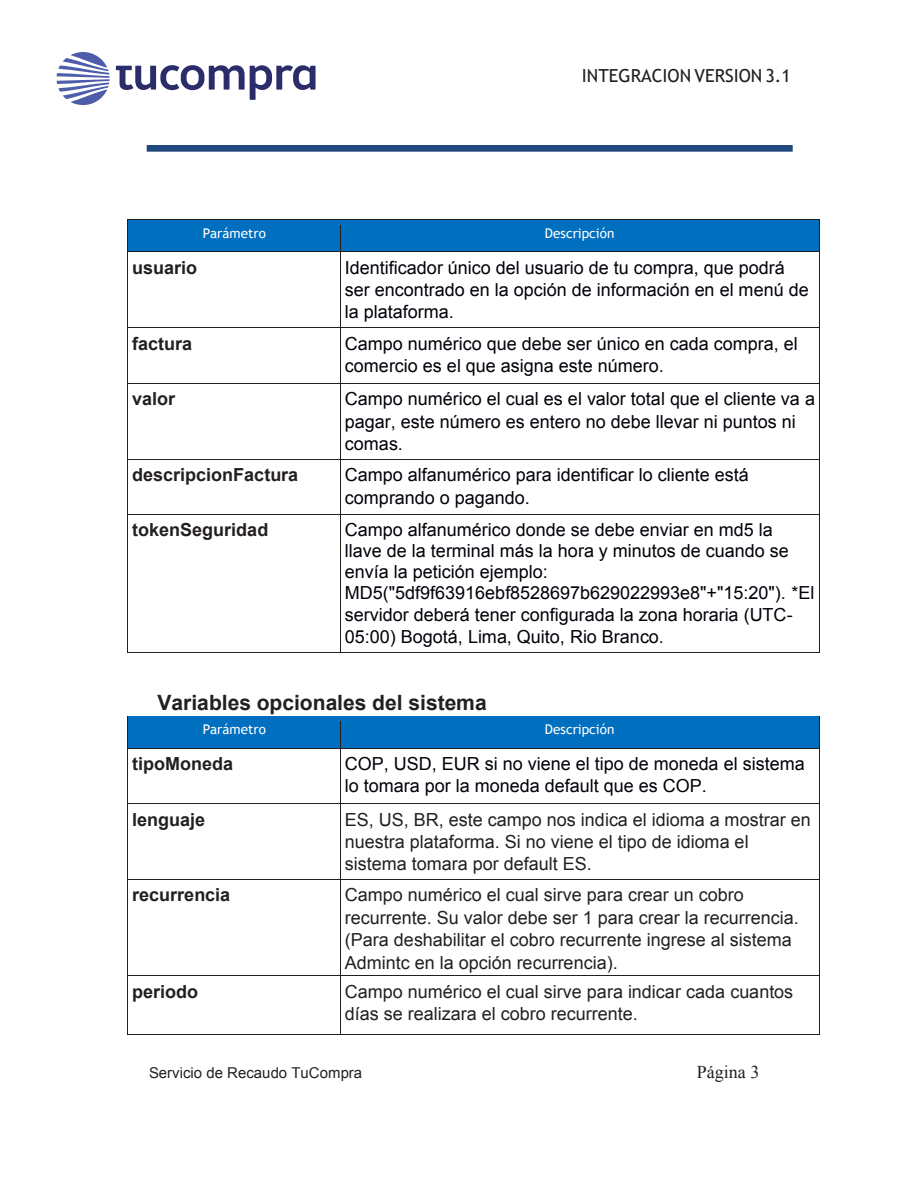
<style>
.page{position:relative;width:918px;height:1188px;background:#fff}
.page>*{position:absolute;margin:0;border:0;box-sizing:border-box;transform-origin:0 0}
.t1{font:700 21px "Arial";color:#231f20}
.t2{font:18px/22.4px "Arial";color:#000009}
.t3{font:18px/22.4px "Arial";color:#231f20}
.t4{font:700 18px "Arial";color:#231f20}
.t5{font:18px "Trebuchet MS";color:#231f20}
.t6{font:18px "Times New Roman";color:#231f20}
.t7{font:15px "Arial";color:#231f20}
.t8{font:13.5px "Trebuchet MS";color:#fff}
</style>
<div class="page">
<div style="left:147px;top:145px;width:646px;height:7px;background:#1f487c"></div>
<div style="left:128px;top:220px;width:212px;height:31px;background:#006fc0"></div>
<div style="left:341px;top:220px;width:478px;height:31px;background:#006fc0"></div>
<hr style="left:128px;top:251px;width:212px;height:1px;background:#231f20">
<svg style="left:340px;top:220px;width:1px;height:37px"></svg>
<hr style="left:341px;top:251px;width:478px;height:1px;background:#231f20">
<svg style="left:819px;top:220px;width:1px;height:37px"></svg>
<hr style="left:128px;top:257px;width:1px;height:70px;background:#231f20">
<hr style="left:340px;top:257px;width:1px;height:70px;background:#231f20">
<hr style="left:819px;top:257px;width:1px;height:70px;background:#231f20">
<hr style="left:128px;top:327px;width:212px;height:1px;background:#231f20">
<hr style="left:341px;top:327px;width:478px;height:1px;background:#231f20">
<hr style="left:128px;top:333px;width:1px;height:50px;background:#231f20">
<hr style="left:340px;top:333px;width:1px;height:50px;background:#231f20">
<hr style="left:819px;top:333px;width:1px;height:50px;background:#231f20">
<hr style="left:128px;top:383px;width:212px;height:1px;background:#231f20">
<hr style="left:341px;top:383px;width:478px;height:1px;background:#231f20">
<hr style="left:128px;top:388px;width:1px;height:71px;background:#231f20">
<hr style="left:340px;top:388px;width:1px;height:71px;background:#231f20">
<hr style="left:819px;top:388px;width:1px;height:71px;background:#231f20">
<hr style="left:128px;top:459px;width:212px;height:1px;background:#231f20">
<hr style="left:341px;top:459px;width:478px;height:1px;background:#231f20">
<hr style="left:128px;top:464px;width:1px;height:50px;background:#231f20">
<hr style="left:340px;top:464px;width:1px;height:50px;background:#231f20">
<hr style="left:819px;top:464px;width:1px;height:50px;background:#231f20">
<hr style="left:128px;top:514px;width:212px;height:1px;background:#231f20">
<hr style="left:341px;top:514px;width:478px;height:1px;background:#231f20">
<hr style="left:128px;top:520px;width:1px;height:133px;background:#231f20">
<hr style="left:128px;top:653px;width:212px;height:1px;background:#231f20">
<hr style="left:340px;top:520px;width:1px;height:133px;background:#231f20">
<hr style="left:341px;top:653px;width:478px;height:1px;background:#231f20">
<hr style="left:819px;top:520px;width:1px;height:133px;background:#231f20">
<div style="left:128px;top:716px;width:212px;height:32px;background:#006fc0"></div>
<div style="left:341px;top:716px;width:478px;height:32px;background:#006fc0"></div>
<hr style="left:128px;top:748px;width:212px;height:1px;background:#231f20">
<svg style="left:340px;top:716px;width:1px;height:37px"></svg>
<hr style="left:341px;top:748px;width:478px;height:1px;background:#231f20">
<svg style="left:819px;top:716px;width:1px;height:37px"></svg>
<hr style="left:128px;top:753px;width:1px;height:50px;background:#231f20">
<hr style="left:340px;top:753px;width:1px;height:50px;background:#231f20">
<hr style="left:819px;top:753px;width:1px;height:50px;background:#231f20">
<hr style="left:128px;top:803px;width:212px;height:1px;background:#231f20">
<hr style="left:341px;top:803px;width:478px;height:1px;background:#231f20">
<hr style="left:128px;top:809px;width:1px;height:70px;background:#231f20">
<hr style="left:340px;top:809px;width:1px;height:70px;background:#231f20">
<hr style="left:819px;top:809px;width:1px;height:70px;background:#231f20">
<hr style="left:128px;top:879px;width:212px;height:1px;background:#231f20">
<hr style="left:341px;top:879px;width:478px;height:1px;background:#231f20">
<hr style="left:128px;top:885px;width:1px;height:91px;background:#231f20">
<hr style="left:340px;top:885px;width:1px;height:91px;background:#231f20">
<hr style="left:819px;top:885px;width:1px;height:91px;background:#231f20">
<hr style="left:128px;top:976px;width:212px;height:1px;background:#231f20">
<hr style="left:341px;top:976px;width:478px;height:1px;background:#231f20">
<hr style="left:128px;top:981px;width:1px;height:53px;background:#231f20">
<hr style="left:128px;top:1034px;width:212px;height:1px;background:#231f20">
<hr style="left:340px;top:981px;width:1px;height:53px;background:#231f20">
<hr style="left:341px;top:1034px;width:478px;height:1px;background:#231f20">
<hr style="left:819px;top:981px;width:1px;height:53px;background:#231f20">
<svg style="left:57px;top:52px;width:53px;height:53px"></svg>
<svg style="left:116px;top:65px;width:200px;height:35px"></svg>
<p class="t5" style="left:582px;top:64px;width:211px">INTEGRACION VERSION 3.1</p>
<p class="t8" style="left:203px;top:224px;width:65px">Parámetro</p>
<p class="t8" style="left:545px;top:224px;width:71px">Descripción</p>
<p class="t4" style="left:132px;top:255px;width:67px">usuario</p>
<p class="t2" style="left:345px;top:257px;width:465px">Identificador único del usuario de tu compra, que podrá ser encontrado en la opción de información en el menú de la plataforma.</p>
<p class="t4" style="left:132px;top:331px;width:62px">factura</p>
<p class="t2" style="left:345px;top:332px;width:455px">Campo numérico que debe ser único en cada compra, el comercio es el que asigna este número.</p>
<p class="t4" style="left:132px;top:387px;width:45px">valor</p>
<p class="t2" style="left:345px;top:388px;width:472px">Campo numérico el cual es el valor total que el cliente va a pagar, este número es entero no debe llevar ni puntos ni comas.</p>
<p class="t4" style="left:132px;top:463px;width:168px">descripcionFactura</p>
<p class="t2" style="left:345px;top:464px;width:406px">Campo alfanumérico para identificar lo cliente está comprando o pagando.</p>
<p class="t4" style="left:132px;top:518px;width:138px">tokenSeguridad</p>
<p class="t2" style="left:345px;top:520px;width:471px;line-height:20.7px">Campo alfanumérico donde se debe enviar en md5 la<br>llave de la terminal más la hora y minutos de cuando se envía la petición ejemplo:<br>MD5("5df9f63916ebf8528697b629022993e8"+"15:20"). *El</p>
<p class="t2" style="left:345px;top:604px;width:450px">servidor deberá tener configurada la zona horaria (UTC-<br>05:00) Bogotá, Lima, Quito, Rio Branco.</p>
<p class="t1" style="left:158px;top:688px;width:331px">Variables opcionales del sistema</p>
<p class="t8" style="left:203px;top:721px;width:65px">Parámetro</p>
<p class="t8" style="left:545px;top:721px;width:71px">Descripción</p>
<p class="t4" style="left:132px;top:752px;width:102px">tipoMoneda</p>
<p class="t2" style="left:345px;top:753px;width:462px">COP, USD, EUR si no viene el tipo de moneda el sistema lo tomara por la moneda default que es COP.</p>
<p class="t4" style="left:132px;top:807px;width:75px">lenguaje</p>
<p class="t3" style="left:345px;top:808px;width:467px">ES, US, BR, este campo nos indica el idioma a mostrar en nuestra plataforma. Si no viene el tipo de idioma el sistema tomara por default ES.</p>
<p class="t4" style="left:132px;top:883px;width:100px">recurrencia</p>
<p class="t3" style="left:345px;top:884px;width:456px">Campo numérico el cual sirve para crear un cobro recurrente. Su valor debe ser 1 para crear la recurrencia. (Para deshabilitar el cobro recurrente ingrese al sistema Admintc en la opción recurrencia).</p>
<p class="t4" style="left:132px;top:980px;width:68px">periodo</p>
<p class="t3" style="left:345px;top:981px;width:450px">Campo numérico el cual sirve para indicar cada cuantos días se realizara el cobro recurrente.</p>
<p class="t7" style="left:149px;top:1063px;width:215px">Servicio de Recaudo TuCompra</p>
<p class="t6" style="left:697px;top:1060px;width:64px">Página 3</p>
</div>
